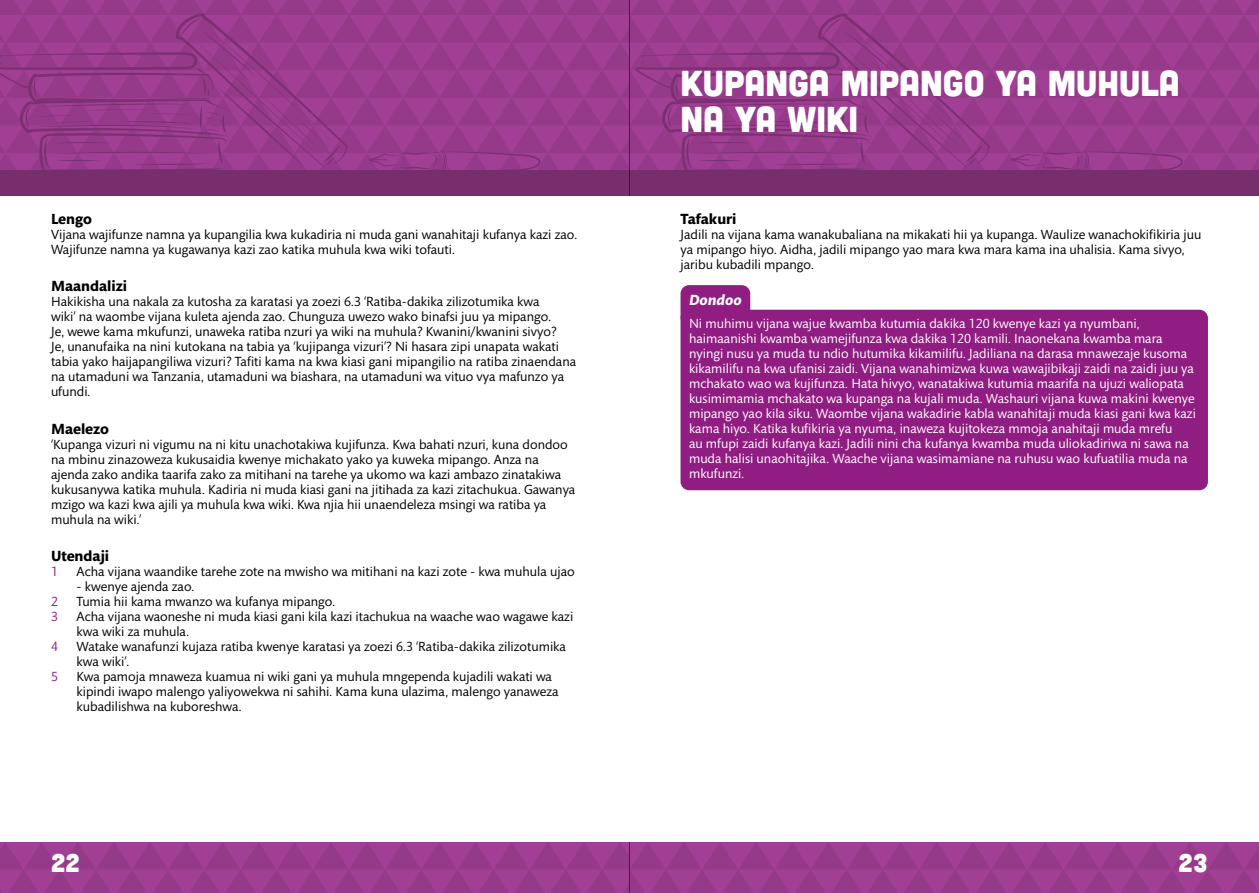
<style>
.page{position:relative;width:1259px;height:893px;background:#fff}
.page>*{position:absolute;margin:0;border:0;box-sizing:border-box;transform-origin:0 0}
.t1{font:36px/36px "Cubano";color:#fff}
.t2{font:25.5px "Cubano";color:#fff}
.t3{font:700 15px "Mundo Sans Std";color:#000}
.t4{font:italic 700 15px "Mundo Sans Std";color:#fff}
.t5{font:13.5px/15px "Mundo Sans Std";color:#000}
.t6{font:13.5px/15px "Mundo Sans Std";color:#fff}
.t7{font:13.5px "Mundo Sans Std";color:#901d81}
</style>
<div class="page">
<svg style="left:629px;top:0;width:630px;height:196px;background:#913785"></svg>
<svg style="left:0;top:0;width:629px;height:196px;background:#933988"></svg>
<div style="left:0;top:842px;width:629px;height:51px;background:#9e3e91"></div>
<div style="left:629px;top:842px;width:630px;height:51px;background:#9e3e92"></div>
<div style="left:680px;top:285px;width:70px;height:41px;background:#901d81;border-radius:9px"></div>
<div style="left:680px;top:310px;width:528px;height:180px;background:#901d81;border-radius:9px"></div>
<p class="t3" style="left:51px;top:210px;width:42px">Lengo</p>
<p class="t5" style="left:51px;top:227px;width:528px">Vijana wajifunze namna ya kupangilia kwa kukadiria ni muda gani wanahitaji kufanya kazi zao.<br>Wajifunze namna ya kugawanya kazi zao katika muhula kwa wiki tofauti.</p>
<p class="t3" style="left:51px;top:278px;width:77px">Maandalizi</p>
<p class="t5" style="left:51px;top:294px;width:527px">Hakikisha una nakala za kutosha za karatasi ya zoezi 6.3 ‘Ratiba-dakika zilizotumika kwa<br>wiki’ na waombe vijana kuleta ajenda zao. Chunguza uwezo wako binafsi juu ya mipango.<br>Je, wewe kama mkufunzi, unaweka ratiba nzuri ya wiki na muhula? Kwanini/kwanini sivyo?<br>Je, unanufaika na nini kutokana na tabia ya ‘kujipanga vizuri’? Ni hasara zipi unapata wakati tabia yako haijapangiliwa vizuri? Tafiti kama na kwa kiasi gani mipangilio na ratiba zinaendana na utamaduni wa Tanzania, utamaduni wa biashara, na utamaduni wa vituo vya mafunzo ya ufundi.</p>
<p class="t3" style="left:51px;top:420px;width:60px">Maelezo</p>
<p class="t5" style="left:51px;top:437px;width:526px">‘Kupanga vizuri ni vigumu na ni kitu unachotakiwa kujifunza. Kwa bahati nzuri, kuna dondoo na mbinu zinazoweza kukusaidia kwenye michakato yako ya kuweka mipango. Anza na ajenda zako andika taarifa zako za mitihani na tarehe ya ukomo wa kazi ambazo zinatakiwa kukusanywa katika muhula. Kadiria ni muda kiasi gani na jitihada za kazi zitachukua. Gawanya mzigo wa kazi kwa ajili ya muhula kwa wiki. Kwa njia hii unaendeleza msingi wa ratiba ya muhula na wiki.’</p>
<p class="t3" style="left:51px;top:548px;width:60px">Utendaji</p>
<p class="t7" style="left:51px;top:564px;width:8px">1</p>
<p class="t5" style="left:77px;top:564px;width:500px">Acha vijana waandike tarehe zote na mwisho wa mitihani na kazi zote - kwa muhula ujao</p>
<p class="t5" style="left:77px;top:579px;width:119px">- kwenye ajenda zao.</p>
<p class="t7" style="left:51px;top:594px;width:8px">2</p>
<p class="t5" style="left:77px;top:594px;width:260px">Tumia hii kama mwanzo wa kufanya mipango.</p>
<p class="t7" style="left:51px;top:609px;width:8px">3</p>
<p class="t5" style="left:77px;top:609px;width:498px">Acha vijana waoneshe ni muda kiasi gani kila kazi itachukua na waache wao wagawe kazi kwa wiki za muhula.</p>
<p class="t7" style="left:51px;top:639px;width:8px">4</p>
<p class="t5" style="left:77px;top:639px;width:491px">Watake wanafunzi kujaza ratiba kwenye karatasi ya zoezi 6.3 ‘Ratiba-dakika zilizotumika kwa wiki’.</p>
<p class="t7" style="left:51px;top:669px;width:8px">5</p>
<p class="t5" style="left:77px;top:669px;width:483px">Kwa pamoja mnaweza kuamua ni wiki gani ya muhula mngependa kujadili wakati wa kipindi iwapo malengo yaliyowekwa ni sahihi. Kama kuna ulazima, malengo yanaweza kubadilishwa na kuboreshwa.</p>
<h1 class="t1" style="left:680px;top:63px;width:501px">KUPANGA MIPANGO YA MUHULA<br>NA YA WIKI</h1>
<p class="t3" style="left:680px;top:210px;width:57px">Tafakuri</p>
<p class="t5" style="left:680px;top:227px;width:522px">Jadili na vijana kama wanakubaliana na mikakati hii ya kupanga. Waulize wanachokifikiria juu ya mipango hiyo. Aidha, jadili mipango yao mara kwa mara kama ina uhalisia. Kama sivyo, jaribu kubadili mpango.</p>
<p class="t4" style="left:689px;top:291px;width:54px">Dondoo</p>
<p class="t6" style="left:689px;top:316px;width:508px">Ni muhimu vijana wajue kwamba kutumia dakika 120 kwenye kazi ya nyumbani, haimaanishi kwamba wamejifunza kwa dakika 120 kamili. Inaonekana kwamba mara nyingi nusu ya muda tu ndio hutumika kikamilifu. Jadiliana na darasa mnawezaje kusoma kikamilifu na kwa ufanisi zaidi. Vijana wanahimizwa kuwa wawajibikaji zaidi na zaidi juu ya mchakato wao wa kujifunza. Hata hivyo, wanatakiwa kutumia maarifa na ujuzi waliopata kusimimamia mchakato wa kupanga na kujali muda. Washauri vijana kuwa makini kwenye mipango yao kila siku. Waombe vijana wakadirie kabla wanahitaji muda kiasi gani kwa kazi kama hiyo. Katika kufikiria ya nyuma, inaweza kujitokeza mmoja anahitaji muda mrefu<br>au mfupi zaidi kufanya kazi. Jadili nini cha kufanya kwamba muda uliokadiriwa ni sawa na muda halisi unaohitajika. Waache vijana wasimamiane na ruhusu wao kufuatilia muda na mkufunzi.</p>
<h2 class="t2" style="left:51px;top:847px;width:31px">22</h2>
<h2 class="t2" style="left:1178px;top:847px;width:31px">23</h2>
</div>
